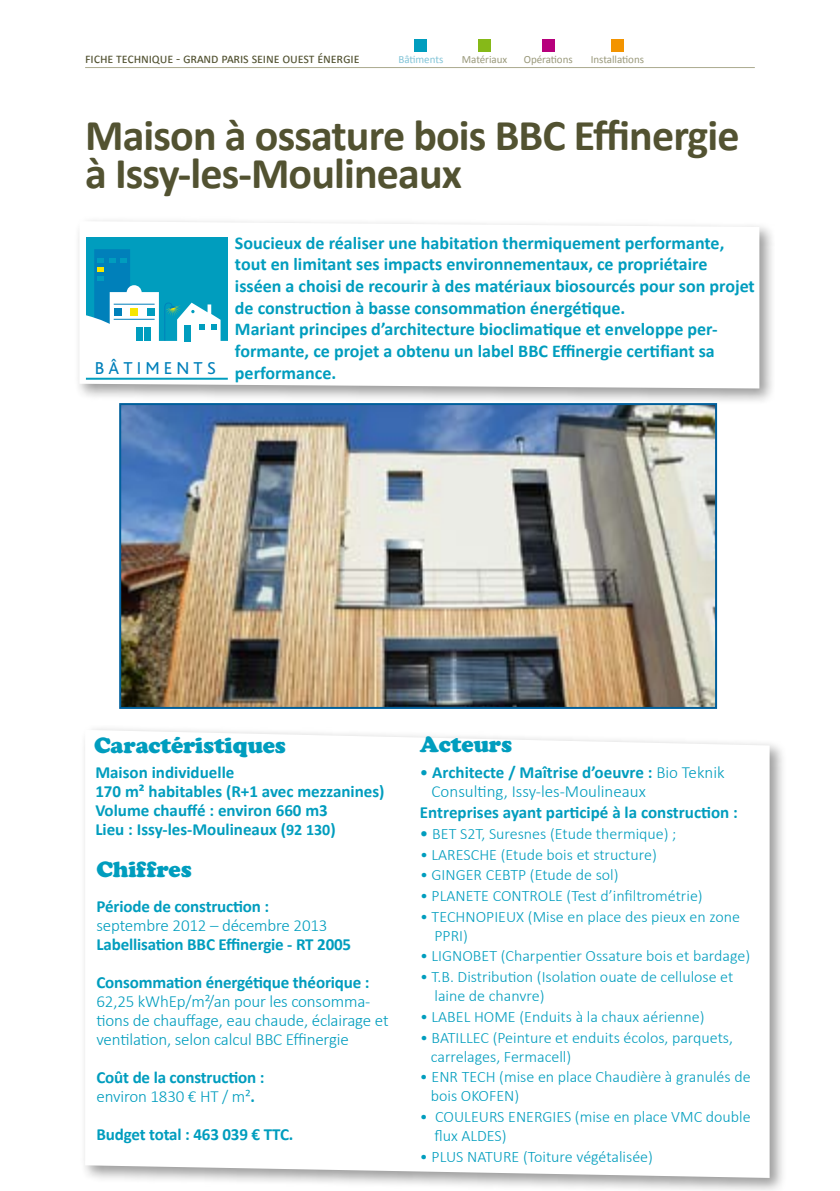
<style>
.page{position:relative;width:840px;height:1191px;background:#fff}
.page>*{position:absolute;margin:0;border:0;box-sizing:border-box;transform-origin:0 0}
.t1{font:700 44px/38px "Calibri";letter-spacing:-.02em;color:#525231}
.t2{font:22px "Cooper Black Std";letter-spacing:-.01em;color:#009dbe}
.t3{font:700 18px/21.6px "Calibri";color:#009dbe}
.t4{font:18px "Bliss";letter-spacing:.23em;color:#0080ba}
.t5{font:700 17px/19px "Calibri";letter-spacing:-.01em;color:#009dbe}
.t6{font:300 17px/19px "Calibri";letter-spacing:-.01em;color:#009dbe}
.t7{font:300 16px/19px "Calibri";color:#009dbe}
.t8{font:300 15.8px/19px "Calibri";color:#009dbe}
.t9{font:14px "Calibri";letter-spacing:-.01em;color:#525231}
.t10{font:11px "Calibri";letter-spacing:-.005em;color:#9a997b}
.t11{font:11px "Calibri";color:#82c4d7}
.s1{font-size:16px}
.s2{font-weight:400}
.s3{font-weight:700}
.s4{font-weight:400;font-size:16.8px}
.s5{font-size:15.8px}
.s6{font-weight:300}
</style>
<div class="page">
<hr style="left:85px;top:67px;width:669px;height:1px;background:#abaa8f">
<div style="left:414px;top:39px;width:13px;height:13px;background:#009dbe"></div>
<div style="left:478px;top:39px;width:12px;height:13px;background:#86b918"></div>
<div style="left:541px;top:39px;width:13px;height:13px;background:#b7007c"></div>
<div style="left:610px;top:39px;width:13px;height:13px;background:#f39400"></div>
<div style="left:74px;top:216px;width:700px;height:188px;background:#000;opacity:.4"></div>
<svg style="left:79px;top:221px;width:680px;height:167px"></svg>
<div style="left:80px;top:725px;width:706px;height:466px;background:#000;opacity:.4"></div>
<svg style="left:85px;top:730px;width:684px;height:448px"></svg>
<div style="left:86px;top:236px;width:143px;height:145px;background:#009dbe"></div>
<div style="left:94px;top:249px;width:36px;height:77px;background:#0080ba"></div>
<svg style="left:86px;top:258px;width:142px;height:120px"></svg>
<div style="left:136px;top:327px;width:7px;height:14px;background:#009dbe"></div>
<div style="left:144px;top:327px;width:6px;height:14px;background:#009dbe"></div>
<hr style="left:114px;top:319px;width:40px;height:1px;background:#0080ba">
<hr style="left:114px;top:304px;width:40px;height:1px;background:#0080ba">
<div style="left:127px;top:285px;width:15px;height:15px;background:#fff;border-radius:50%"></div>
<img style="left:122px;top:406px;width:591px;height:300px">
<div style="left:119px;top:403px;width:597px;height:306px;border:2px solid #005f9b"></div>
<p class="t9" style="left:85px;top:50px;width:276px">fiche technique - grand paris seine ouest énergie</p>
<p class="t11" style="left:398px;top:52px;width:46px">Bâtiments</p>
<p class="t10" style="left:461px;top:52px;width:47px">Matériaux</p>
<p class="t10" style="left:523px;top:52px;width:50px">Opérations</p>
<p class="t10" style="left:590px;top:52px;width:55px">Installations</p>
<h1 class="t1" style="left:85px;top:117px;width:655px">Maison à ossature bois BBC Effinergie à Issy-les-Moulineaux</h1>
<p class="t4" style="left:95px;top:358px;width:122px">BÂTIMENTS</p>
<p class="t3" style="left:235px;top:232px;width:521px">Soucieux de réaliser une habitation thermiquement performante, tout en limitant ses impacts environnementaux, ce propriétaire isséen a choisi de recourir à des matériaux biosourcés pour son projet de construction à basse consommation énergétique.<br>Mariant principes d’architecture bioclimatique et enveloppe per&shy;formante, ce projet a obtenu un label BBC Effinergie certifiant sa performance.</p>
<h2 class="t2" style="left:94px;top:732px;width:193px">Caractéristiques</h2>
<h2 class="t2" style="left:420px;top:731px;width:93px">Acteurs</h2>
<p class="t5" style="left:95px;top:763px;width:290px">Maison individuelle<br>170 m² habitables (R+1 avec mezzanines)<br>Volume chauffé : environ 660 m3<br>Lieu : Issy-les-Moulineaux (<span class="s1">92 130</span>)</p>
<p class="t6" style="left:431px;top:763px;width:294px;text-indent:-12px"><span class="s2">•</span> <span class="s3">Architecte / Maîtrise d’oeuvre :</span> Bio Teknik<br>Consulting, Issy-les-Moulineaux</p>
<p class="t5" style="left:420px;top:803px;width:319px">Entreprises ayant participé à la construction :</p>
<p class="t8" style="left:420px;top:824px;width:258px"><span class="s4">•</span> BET S2T, Suresnes (Etude thermique) ;</p>
<p class="t8" style="left:420px;top:844px;width:238px">• LARESCHE (Etude bois et structure)</p>
<p class="t8" style="left:420px;top:865px;width:200px">• GINGER CEBTP (Etude de sol)</p>
<p class="t8" style="left:420px;top:886px;width:284px">• PLANETE CONTROLE (Test d’infiltrométrie)</p>
<p class="t8" style="left:434px;top:906px;width:307px;text-indent:-14px">• TECHNOPIEUX (Mise en place des pieux en zone<br>PPRI)</p>
<p class="t8" style="left:420px;top:946px;width:331px">• LIGNOBET (Charpentier Ossature bois et bardage)</p>
<p class="t8" style="left:434px;top:967px;width:300px;text-indent:-14px">• T.B. Distribution (Isolation ouate de cellulose et laine de chanvre)</p>
<p class="t8" style="left:420px;top:1007px;width:286px">• LABEL HOME (Enduits à la chaux aérienne)</p>
<p class="t8" style="left:420px;top:1027px;width:314px">• BATILLEC (Peinture et enduits écolos, <span class="s1">parquets,</span></p>
<p class="t7" style="left:430px;top:1046px;width:142px">carrelages, Fermacell)</p>
<p class="t7" style="left:430px;top:1067px;width:321px;text-indent:-11px"><span class="s5">•</span> ENR TECH (mise en place Chaudière à granulés de bois OKOFEN)</p>
<p class="t7" style="left:434px;top:1107px;width:317px;text-indent:-14px"><span class="s5">•</span> COULEURS ENERGIES (mise en place VMC double flux ALDES)</p>
<p class="t7" style="left:420px;top:1146px;width:234px"><span class="s5">•</span> PLUS NATURE (Toiture végétalisée)</p>
<h2 class="t2" style="left:96px;top:856px;width:97px">Chiffres</h2>
<p class="t5" style="left:96px;top:896px;width:174px">Période de construction :</p>
<p class="t6" style="left:96px;top:915px;width:232px">septembre 2012 – décembre 2013</p>
<p class="t5" style="left:96px;top:934px;width:256px">Labellisation BBC Effinergie - RT 2005</p>
<p class="t5" style="left:96px;top:972px;width:274px">Consommation énergétique théorique :</p>
<p class="t6" style="left:96px;top:991px;width:293px">62,25 kWhEp/m²/an pour les consomma&shy;tions de chauffage, eau chaude, éclairage et ventilation, selon calcul BBC Effinergie</p>
<p class="t5" style="left:96px;top:1067px;width:169px">Coût de la construction : <span class="s6">environ 1830 € HT / m²</span>.</p>
<p class="t5" style="left:96px;top:1124px;width:198px">Budget total : 463 039 € TTC.</p>
</div>
